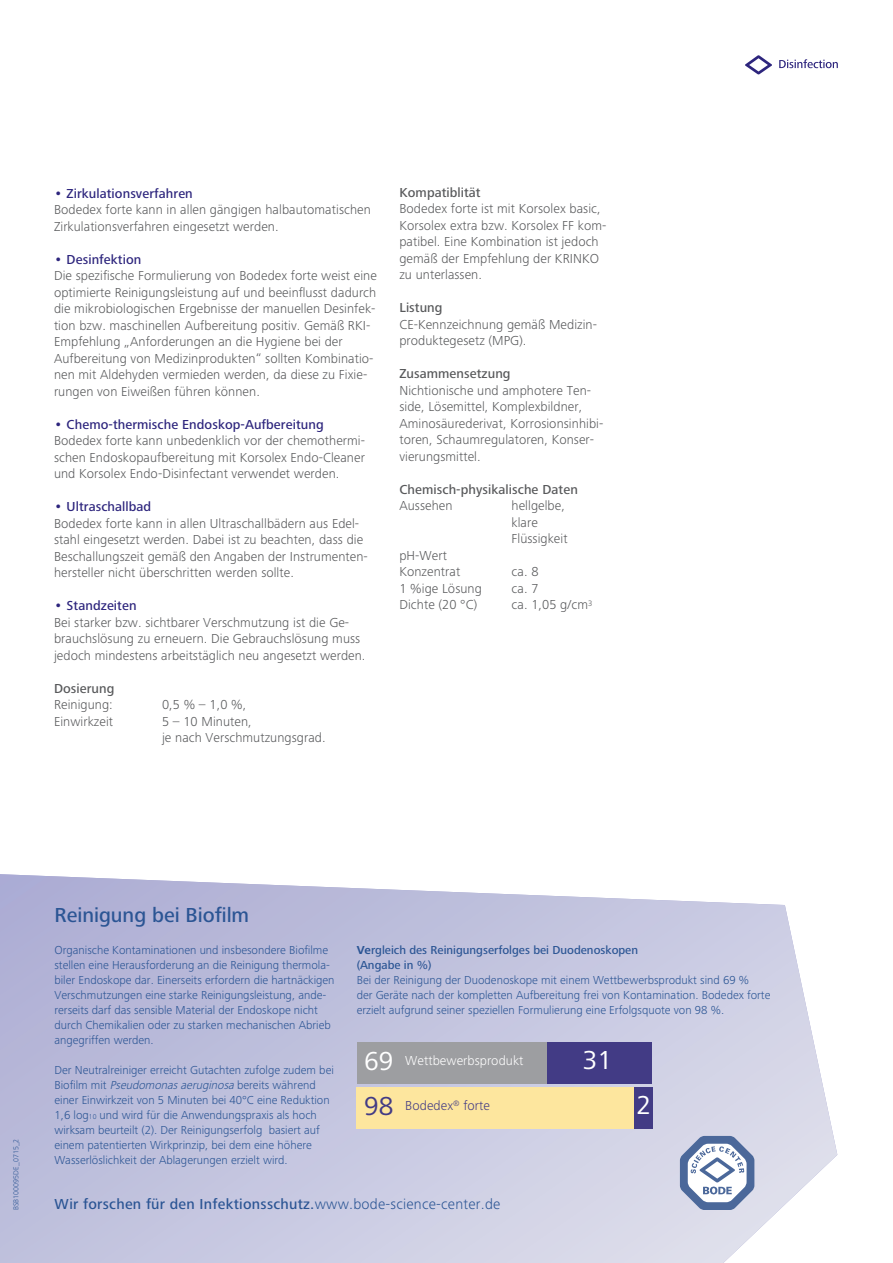
<style>
.page{position:relative;width:893px;height:1263px;background:#fff}
.page>*{position:absolute;margin:0;border:0;box-sizing:border-box;transform-origin:0 0}
.t1{font:27px "Frutiger Next LTW1 G Regular+YOHJCT";color:#fff}
.t2{font:27px "Frutiger Next LTW1 G Regular+YOHJCT";color:#423b85}
.t3{font:21px "Frutiger Next LTW1 G Medium+MCWYEM";color:#2b5594}
.t4{font:15px "Frutiger Next Pro Medium+FJNBFD";letter-spacing:.015em;color:#2b5594}
.t5{font:300 13.5px/16.5px "Frutiger Next LTW1 G";letter-spacing:.005em;color:#58595b}
.t6{font:500 13.5px "Frutiger Next LTW1 G";letter-spacing:.005em;color:#58595b}
.t7{font:13.5px "Frutiger Next LTW1 G Light+IPKAXB";letter-spacing:.005em;color:#fff}
.t8{font:13.5px "Frutiger Next LTW1 G Light+IPKAXB";letter-spacing:.005em;color:#423b85}
.t9{font:12px/15px "Frutiger Next LTW1 G Light+IPKAXB";color:#2b5594}
.t10{font:12px/15px "Frutiger Next LTW1 G Medium+MCWYEM";color:#2b5594}
.t11{font:7.5px "Frutiger Next LTW1 G Light+IPKAXB";letter-spacing:.005em;color:#2b5594}
.s1{font-weight:500;font-size:15px;color:#2d257d}
.s2{font-weight:500;color:#2d257d}
.s3{font-style:italic}
.s4{font-size:7.2px}
.s5{font-family:"Frutiger Next LTW1 G Light+IPKAXB"}
.s6{font-family:"Frutiger Next LTW1 G Bold+NDKYWF"}
.s7{font-family:"Frutiger Next LTW1 G Regular+YOHJCT";font-size:27px}
</style>
<div class="page">
<svg style="left:745px;top:55px;width:27px;height:19px"></svg>
<svg style="left:779px;top:59px;width:59px;height:9px"></svg>
<img style="left:0;top:874px;width:837px;height:389px">
<svg style="left:680px;top:1136px;width:74px;height:74px"></svg>
<div style="left:357px;top:1043px;width:190px;height:41px;background:#9d9ea1"></div>
<div style="left:547px;top:1043px;width:105px;height:41px;background:#423b85"></div>
<div style="left:357px;top:1087px;width:279px;height:41px;background:#fde69e"></div>
<div style="left:635px;top:1087px;width:18px;height:42px;background:#423b85"></div>
<p class="t5" style="left:54px;top:186px;width:318px"><span class="s1">•</span> <span class="s2">Zirkulationsverfahren<br></span>Bodedex forte kann in allen gängigen halbautomatischen<br>Zirkulationsverfahren eingesetzt werden.</p>
<p class="t5" style="left:54px;top:252px;width:324px"><span class="s1">•</span> <span class="s2">Desinfektion<br></span>Die spezifische Formulierung von Bodedex forte weist eine optimierte Reinigungsleistung auf und beeinflusst dadurch die mikrobiologischen Ergebnisse der manuellen Desinfek&shy;tion bzw. maschinellen Aufbereitung positiv. Gemäß RKI-Empfehlung „Anforderungen an die Hygiene bei der Aufbereitung von Medizinprodukten“ sollten Kombinatio&shy;nen mit Aldehyden vermieden werden, da diese zu Fixie&shy;rungen von Eiweißen führen können.</p>
<p class="t5" style="left:54px;top:417px;width:312px"><span class="s1">•</span> <span class="s2">Chemo-thermische Endoskop-Aufbereitung </span>Bodedex forte kann unbedenklich vor der chemothermi&shy;schen Endoskopaufbereitung mit Korsolex Endo-Cleaner und Korsolex Endo-Disinfectant verwendet werden.</p>
<p class="t5" style="left:54px;top:500px;width:315px"><span class="s1">•</span> <span class="s2">Ultraschallbad<br></span>Bodedex forte kann in allen Ultraschallbädern aus Edel&shy;stahl eingesetzt werden. Dabei ist zu beachten, dass die Beschallungszeit gemäß den Angaben der Instrumenten&shy;hersteller nicht überschritten werden sollte.</p>
<p class="t5" style="left:54px;top:599px;width:313px"><span class="s1">•</span> <span class="s2">Standzeiten<br></span>Bei starker bzw. sichtbarer Verschmutzung ist die Ge&shy;brauchslösung zu erneuern. Die Gebrauchslösung muss jedoch mindestens arbeitstäglich neu angesetzt werden.</p>
<p class="t6" style="left:54px;top:683px;width:62px">Dosierung</p>
<p class="t5" style="left:54px;top:698px;width:60px">Reinigung:</p>
<p class="t5" style="left:162px;top:698px;width:86px">0,5 % – 1,0 %,</p>
<p class="t5" style="left:54px;top:714px;width:61px">Einwirkzeit</p>
<p class="t5" style="left:162px;top:714px;width:165px">5 – 10 Minuten,<br>je nach Verschmutzungsgrad.</p>
<p class="t6" style="left:399px;top:187px;width:83px">Kompatiblität</p>
<p class="t5" style="left:399px;top:202px;width:209px">Bodedex forte ist mit Korsolex basic,<br>Korsolex extra bzw. Korsolex FF kom&shy;patibel. Eine Kombination ist jedoch gemäß der Empfehlung der KRINKO zu unterlassen.</p>
<p class="t6" style="left:399px;top:303px;width:45px">Listung</p>
<p class="t5" style="left:399px;top:317px;width:199px">CE-Kennzeichnung gemäß Medizin&shy;produktegesetz (MPG).</p>
<p class="t6" style="left:399px;top:369px;width:113px">Zusammensetzung</p>
<p class="t5" style="left:399px;top:383px;width:205px">Nichtionische und amphotere Ten&shy;side, Lösemittel, Komplexbildner, Aminosäurederivat, Korrosionsinhibi&shy;toren, Schaumregulatoren, Konser&shy;vierungsmittel.</p>
<p class="t6" style="left:399px;top:484px;width:180px">Chemisch-physikalische Daten</p>
<p class="t5" style="left:399px;top:499px;width:55px">Aussehen</p>
<p class="t5" style="left:511px;top:499px;width:58px">hellgelbe, klare<br>Flüs sigkeit</p>
<p class="t5" style="left:399px;top:548px;width:62px">pH-Wert<br>Konzentrat</p>
<p class="t5" style="left:511px;top:565px;width:28px">ca. 8</p>
<p class="t5" style="left:399px;top:581px;width:84px">1 %ige Lösung</p>
<p class="t5" style="left:511px;top:581px;width:28px">ca. 7</p>
<p class="t5" style="left:399px;top:598px;width:79px">Dichte (20 °C)</p>
<p class="t5" style="left:511px;top:598px;width:82px">ca. 1,05 g/cm<sup>3</sup></p>
<p class="t11" style="left:13px;top:1210px;width:73px;rotate:-90deg">BSB100095DE_0715_2</p>
<h2 class="t3" style="left:54px;top:907px;width:196px">Reinigung bei Biofilm</h2>
<p class="t9" style="left:54px;top:944px;width:282px">Organische Kontaminationen und insbesondere Biofilme stellen eine Herausforderung an die Reinigung thermola&shy;biler Endoskope dar. Einerseits erfordern die hartnäckigen Verschmutzungen eine starke Reinigungsleistung, ande&shy;rerseits darf das sensible Material der Endoskope nicht durch Chemikalien oder zu starken mechanischen Abrieb angegriffen werden.</p>
<p class="t9" style="left:54px;top:1064px;width:281px">Der Neutralreiniger erreicht Gutachten zufolge zudem bei Biofilm mit <span class="s3">Pseudomonasaeruginosa</span>bereits während einer Einwirkzeit von 5 Minuten bei 40°C eine Reduktion 1,6 log<span class="s4">10</span> und wird für die Anwendungspraxis als hoch wirksam beurteilt (2). Der Reinigungserfolg basiert auf einem patentierten Wirkprinzip, bei dem eine höhere Wasserlöslichkeit der Ablagerungen erzielt wird.</p>
<p class="t4" style="left:54px;top:1195px;width:447px">Wir forschen für den Infektionsschutz.<span class="s5">www.bode-science-center.de</span></p>
<p class="t10" style="left:357px;top:944px;width:283px"><span class="s6">Ve</span>rgleich des Reinigungserfolges bei Duodenoskopen (Angabe in %)</p>
<p class="t9" style="left:357px;top:974px;width:415px">Bei der Reinigung der Duodenoskope mit einem Wettbewerbsprodukt sind 69 %<br>der Geräte nach der kompletten Aufbereitung frei von Kontamination. Bodedex forte erzielt aufgrund seiner speziellen Formulierung eine Erfolgsquote von 98 %.</p>
<p class="t7" style="left:364px;top:1055px;width:161px"><span class="s7">69</span> Wettbewerbsprodukt</p>
<h1 class="t1" style="left:583px;top:1044px;width:31px">31</h1>
<p class="t8" style="left:405px;top:1100px;width:86px">Bodedex<sup>®</sup> forte</p>
<h1 class="t2" style="left:364px;top:1090px;width:31px">98</h1>
<h1 class="t1" style="left:636px;top:1089px;width:16px">2</h1>
</div>
